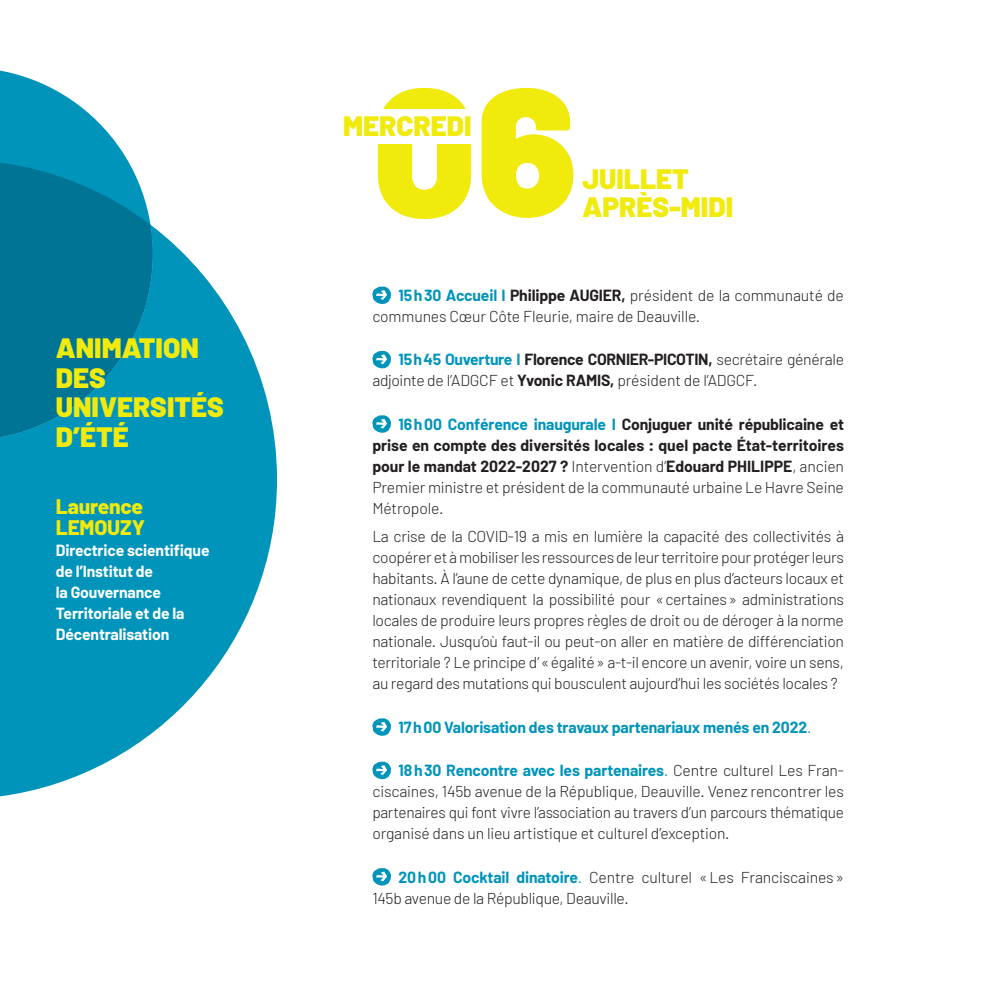
<style>
.page{position:relative;width:993px;height:993px;background:#fff}
.page>*{position:absolute;margin:0;border:0;box-sizing:border-box;transform-origin:0 0}
.t1{font:900 181.83px "Barlow";color:#f0ea0d}
.t2{font:900 28px/29.8px "Barlow";color:#f0ea0d}
.t3{font:800 21px/21px "Barlow";letter-spacing:-.01em;color:#f0ea0d}
.t4{font:300 15.75px/21px "Barlow";letter-spacing:-.01em;color:#231f20}
.t5{font:700 15.75px/21px "Barlow";color:#231f20;text-align:justify}
.t6{font:700 15.75px/21px "Barlow";letter-spacing:-.01em;color:#fff}
.t7{font:700 15.75px "Barlow";letter-spacing:-.01em;color:#0094bb}
.s1{font-weight:700;color:#0094bb}
.s2{font-weight:700}
.s3{color:#0094bb}
.s4{font-weight:300}
.s5{font-weight:300;font-style:italic}
</style>
<div class="page">
<svg style="left:0;top:70px;width:129px;height:92px;fill:#0094bb"></svg>
<svg style="left:0;top:226px;width:277px;height:570px;fill:#0094bb"></svg>
<svg style="left:0;top:162px;width:153px;height:275px;background:#047e9f"></svg>
<svg style="left:372px;top:286px;width:19px;height:18px"></svg>
<svg style="left:372px;top:351px;width:19px;height:17px"></svg>
<svg style="left:372px;top:415px;width:19px;height:17px"></svg>
<svg style="left:372px;top:718px;width:19px;height:17px"></svg>
<svg style="left:372px;top:761px;width:19px;height:18px"></svg>
<svg style="left:372px;top:868px;width:19px;height:17px"></svg>
<h2 class="t2" style="left:56px;top:333px;width:169px">ANIMATION<br>DES<br>UNIVERSITÉS<br>D’ÉTÉ</h2>
<h3 class="t3" style="left:56px;top:493px;width:91px">Laurence<br>LEMOUZY</h3>
<p class="t6" style="left:56px;top:539px;width:155px">Directrice scientifique de l’Institut de<br>la Gouvernance<br>Territoriale et de la<br>Décentralisation</p>
<h1 class="t1" style="left:372px;top:38px;width:206px">06</h1>
<h2 class="t2" style="left:343px;top:111px;width:130px">MERCREDI</h2>
<h2 class="t2" style="left:582px;top:166px;width:152px;line-height:27.3px">JUILLET<br>APRÈS-MIDI</h2>
<p class="t4" style="left:372px;top:284px;width:473px;text-indent:26px"><span class="s1">15 h 30 Accueil I</span> <span class="s2">Philippe AUGIER,</span> président de la communauté de communes Cœur Côte Fleurie, maire de Deauville.</p>
<p class="t4" style="left:372px;top:349px;width:473px;text-indent:26px"><span class="s1">15 h 45 Ouverture I</span> <span class="s2">Florence CORNIER-PICOTIN,</span> secrétaire générale adjointe de l’ADGCF et <span class="s2">Yvonic RAMIS,</span> président de l’ADGCF.</p>
<p class="t5" style="left:372px;top:413px;width:473px;text-indent:26px"><span class="s3">16 h 00 Conférence inaugurale I</span> Conjuguer unité républicaine et prise en compte des diversités locales : quel pacte État-territoires pour le mandat 2022-2027 ? <span class="s4">Intervention d’</span>Edouard PHILIPPE<span class="s4">, ancien Premier ministre et président de la communauté urbaine Le Havre Seine Métropole</span><span class="s5">.</span></p>
<p class="t4" style="left:372px;top:525px;width:473px;text-align:justify">La crise de la COVID-19 a mis en lumière la capacité des collectivités à coopérer et à mobiliser les ressources de leur territoire pour protéger leurs habitants. À l’aune de cette dynamique, de plus en plus d’acteurs locaux et nationaux revendiquent la possibilité pour « certaines » administrations locales de produire leurs propres règles de droit ou de déroger à la norme nationale. Jusqu’où faut-il ou peut-on aller en matière de différenciation territoriale ? Le principe d’ « égalité » a-t-il encore un avenir, voire un sens, au regard des mutations qui bousculent aujourd’hui les sociétés locales ?</p>
<p class="t7" style="left:398px;top:717px;width:414px">17 h 00 Valorisation des travaux partenariaux menés en 2022<span class="s4">.</span></p>
<p class="t4" style="left:372px;top:759px;width:473px;text-align:justify;text-indent:26px"><span class="s1">18 h 30 Rencontre avec les partenaires</span><span class="s3">.</span> Centre culturel Les Fran&shy;ciscaines, 145b avenue de la République, Deauville. Venez rencontrer les partenaires qui font vivre l’association au travers d’un parcours thématique organisé dans un lieu artistique et culturel d’exception.</p>
<p class="t4" style="left:372px;top:865px;width:473px;text-indent:26px"><span class="s1">20 h 00 Cocktail dinatoire</span><span class="s3">.</span> Centre culturel « Les Franciscaines »<br>145b avenue de la République, Deauville.</p>
</div>
